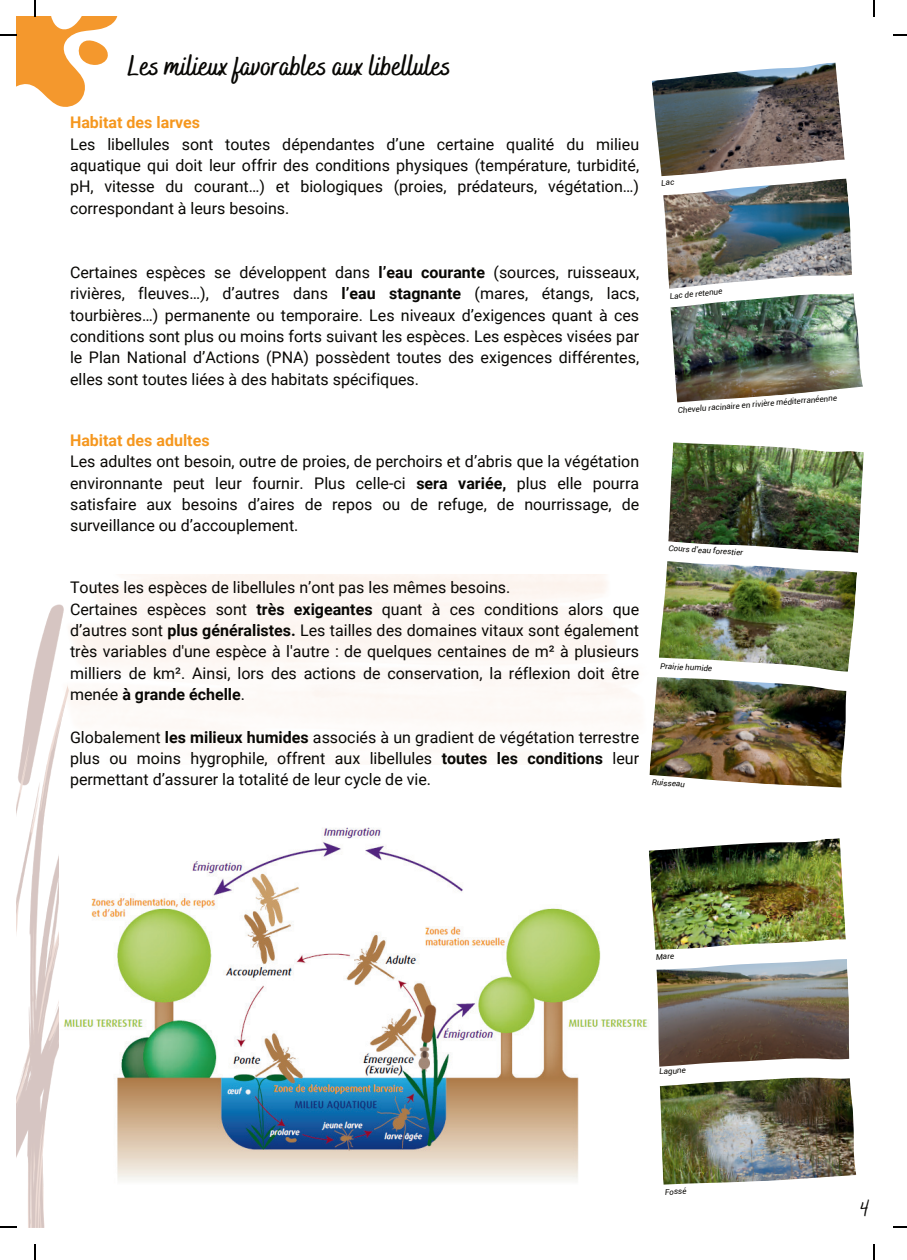
<style>
.page{position:relative;width:907px;height:1260px;background:#fff}
.page>*{position:absolute;margin:0;border:0;box-sizing:border-box;transform-origin:0 0}
.t1{font:700 28px "Bakerie Smooth";color:#080704}
.t2{font:24px "Bakerie Smooth";color:#080704}
.t3{font:16px/21.4px "Roboto";color:#080704;text-align:justify}
.t4{font:700 16px "Roboto";color:#f5971e}
.t5{font:italic 8px "Roboto";color:#080704}
.s1{font-weight:700}
</style>
<div class="page">
<img style="left:16px;top:604px;width:45px;height:623px">
<img style="left:60px;top:811px;width:588px;height:375px">
<img style="left:649px;top:838px;width:196px;height:111px">
<img style="left:656px;top:959px;width:193px;height:107px">
<img style="left:660px;top:1077px;width:196px;height:107px">
<img style="left:668px;top:442px;width:195px;height:110px">
<img style="left:659px;top:561px;width:198px;height:110px">
<img style="left:649px;top:677px;width:197px;height:110px">
<img style="left:652px;top:62px;width:192px;height:114px">
<img style="left:663px;top:179px;width:189px;height:110px">
<img style="left:670px;top:293px;width:193px;height:109px">
<svg style="left:0;top:0;width:118px;height:107px"></svg>
<svg style="left:873px;top:0;width:2px;height:16px"></svg>
<svg style="left:893px;top:34px;width:14px;height:2px"></svg>
<svg style="left:35px;top:1244px;width:1px;height:15px"></svg>
<svg style="left:0;top:1225px;width:17px;height:2px"></svg>
<svg style="left:873px;top:1244px;width:2px;height:15px"></svg>
<svg style="left:893px;top:1226px;width:14px;height:1px"></svg>
<svg style="left:663px;top:180px;width:11px;height:6px"></svg>
<h1 class="t1" style="left:127px;top:48px;width:325px">Les milieux favorables aux libellules</h1>
<p class="t4" style="left:70px;top:111px;width:132px">Habitat des larves</p>
<p class="t3" style="left:70px;top:133px;width:570px">Les libellules sont toutes dépendantes d’une certaine qualité du milieu aquatique qui doit leur offrir des conditions physiques (température, turbidité, pH, vitesse du courant…) et biologiques (proies, prédateurs, végétation…) correspondant à leurs besoins.</p>
<p class="t3" style="left:70px;top:261px;width:570px">Certaines espèces se développent dans <span class="s1">l’eau courante</span> (sources, ruisseaux, rivières, fleuves…), d’autres dans <span class="s1">l’eau stagnante</span> (mares, étangs, lacs, tourbières…) permanente ou temporaire. Les niveaux d’exigences quant à ces conditions sont plus ou moins forts suivant les espèces. Les espèces visées par le Plan National d’Actions (PNA) possèdent toutes des exigences différentes, elles sont toutes liées à des habitats spécifiques.</p>
<p class="t4" style="left:70px;top:429px;width:141px">Habitat des adultes</p>
<p class="t3" style="left:70px;top:450px;width:570px">Les adultes ont besoin, outre de proies, de perchoirs et d’abris que la végétation environnante peut leur fournir. Plus celle-ci <span class="s1">sera variée,</span> plus elle pourra satisfaire aux besoins d’aires de repos ou de refuge, de nourrissage, de surveillance ou d’accouplement.</p>
<p class="t3" style="left:70px;top:576px;width:570px;text-align:left">Toutes les espèces de libellules n’ont pas les mêmes besoins.<br>Certaines espèces sont <span class="s1">très exigeantes</span> quant à ces conditions alors que d’autres sont <span class="s1">plus généralistes.</span> Les tailles des domaines vitaux sont également très variables d'une espèce à l'autre : de quelques centaines de m² à plusieurs milliers de km². Ainsi, lors des actions de conservation, la réflexion doit être menée <span class="s1">à grande échelle</span>.</p>
<p class="t3" style="left:70px;top:725px;width:570px">Globalement <span class="s1">les milieux humides</span> associés à un gradient de végétation terrestre plus ou moins hygrophile, offrent aux libellules <span class="s1">toutes les conditions</span> leur permettant d’assurer la totalité de leur cycle de vie.</p>
<p class="t5" style="left:669px;top:291px;width:54px;rotate:-6deg">Lac de retenue</p>
<p class="t5" style="left:677px;top:404px;width:161px;rotate:-4deg">Chevelu racinaire en rivière méditerranéenne</p>
<p class="t5" style="left:669px;top:542px;width:76px;rotate:4deg">Cours d'eau forestier</p>
<p class="t5" style="left:660px;top:660px;width:54px;rotate:3deg">Prairie humide</p>
<p class="t5" style="left:652px;top:776px;width:35px;rotate:4deg">Ruisseau</p>
<p class="t5" style="left:655px;top:950px;width:20px;rotate:-3deg">Mare</p>
<p class="t5" style="left:659px;top:1065px;width:28px;rotate:-3deg">Lagune</p>
<p class="t5" style="left:664px;top:1186px;width:23px;rotate:-3deg">Fossé</p>
<h2 class="t2" style="left:860px;top:1193px;width:12px">4</h2>
</div>
